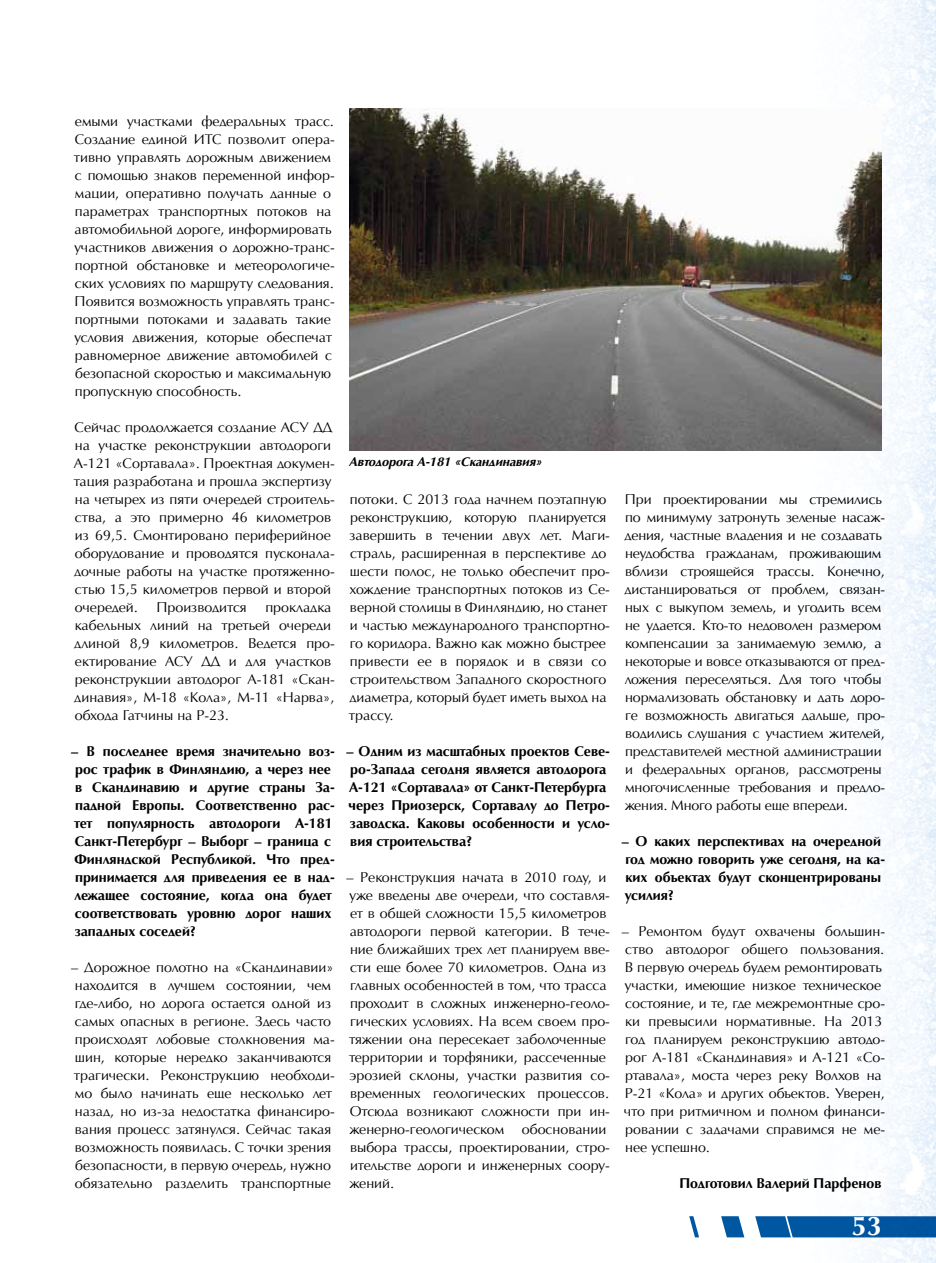
<style>
.page{position:relative;width:936px;height:1263px;background:#fff}
.page>*{position:absolute;margin:0;border:0;box-sizing:border-box;transform-origin:0 0}
.t1{font:700 27px "AG Opus High Resolution";color:#fff}
.t2{font:14.25px/18px "AG Opus High Resolution";color:#000}
.t3{font:700 14.25px/18px "AG Opus High Resolution";color:#000}
.t4{font:italic 700 12.75px "AG Opus High Resolution";color:#000}
</style>
<div class="page">
<img style="left:791px;top:0;width:144px;height:1263px">
<svg style="left:689px;top:1216px;width:246px;height:21px"></svg>
<img style="left:349px;top:108px;width:532px;height:342px">
<p class="t2" style="left:74px;top:112px;width:262px">емыми участками федеральных трасс.<br>Создание единой ИТС позволит опера&shy;тивно управлять дорожным движением с помощью знаков переменной инфор&shy;мации, оперативно получать данные о параметрах транспортных потоков на автомобильной дороге, информировать участников движения о дорожно-транс&shy;портной обстановке и метеорологиче&shy;ских условиях по маршруту следования.<br>Появится возможность управлять транс&shy;портными потоками и задавать такие условия движения, которые обеспечат равномерное движение автомобилей с безопасной скоростью и максимальную пропускную способность.</p>
<p class="t2" style="left:74px;top:418px;width:262px">Сейчас продолжается создание АСУ ДД на участке реконструкции автодороги А-121 «Сортавала». Проектная докумен&shy;тация разработана и прошла экспертизу на четырех из пяти очередей строитель&shy;ства, а это примерно 46 километров из 69,5. Смонтировано периферийное оборудование и проводятся пусконала&shy;дочные работы на участке протяженно&shy;стью 15,5 километров первой и второй очередей.</p>
<p class="t2" style="left:156px;top:598px;width:92px">Производится</p>
<p class="t2" style="left:74px;top:598px;width:262px;text-indent:191px">прокладка кабельных линий на третьей очереди длиной 8,9 километров. Ведется про&shy;ектирование АСУ ДД и для участков реконструкции автодорог А-181 «Скан&shy;динавия», М-18 «Кола», М-11 «Нарва», обхода Гатчины на Р-23.</p>
<p class="t3" style="left:71px;top:742px;width:265px">– В последнее время значительно воз&shy;рос трафик в Финляндию, а через нее в Скандинавию и другие страны За&shy;падной Европы. Соответственно рас&shy;тет популярность автодороги А-181<br>Санкт-Петербург – Выборг – граница с Финляндской Республикой. Что пред&shy;принимается для приведения ее в над&shy;лежащее состояние, когда она будет соответствовать уровню дорог наших западных соседей?</p>
<p class="t2" style="left:71px;top:958px;width:265px">– Дорожное полотно на «Скандинавии» находится в лучшем состоянии, чем где-либо, но дорога остается одной из самых опасных в регионе. Здесь часто происходят лобовые столкновения ма&shy;шин, которые нередко заканчиваются трагически. Реконструкцию необходи&shy;мо было начинать еще несколько лет назад, но из-за недостатка финансиро&shy;вания процесс затянулся. Сейчас такая возможность появилась. С точки зрения безопасности, в первую очередь, нужно обязательно разделить транспортные</p>
<p class="t4" style="left:349px;top:454px;width:194px">Автодорога А-181 «Скандинавия»</p>
<p class="t2" style="left:349px;top:490px;width:262px">потоки. С 2013 года начнем поэтапную реконструкцию, которую планируется завершить в течении двух лет. Маги&shy;страль, расширенная в перспективе до шести полос, не только обеспечит про&shy;хождение транспортных потоков из Се&shy;верной столицы в Финляндию, но станет и частью международного транспортно&shy;го коридора. Важно как можно быстрее привести ее в порядок и в связи со строительством Западного скоростного диаметра, который будет иметь выход на трассу.</p>
<p class="t3" style="left:346px;top:742px;width:265px">– Одним из масштабных проектов Севе&shy;ро-Запада сегодня является автодорога А-121 «Сортавала» от Санкт-Петербурга через Приозерск, Сортавалу до Петро&shy;заводска. Каковы особенности и усло&shy;вия строительства?</p>
<p class="t2" style="left:346px;top:868px;width:265px">– Реконструкция начата в 2010 году, и уже введены две очереди, что составля&shy;ет в общей сложности 15,5 километров автодороги первой категории. В тече&shy;ние ближайших трех лет планируем вве&shy;сти еще более 70 километров. Одна из главных особенностей в том, что трасса проходит в сложных инженерно-геоло&shy;гических условиях. На всем своем про&shy;тяжении она пересекает заболоченные территории и торфяники, рассеченные эрозией склоны, участки развития со&shy;временных геологических процессов.<br>Отсюда возникают сложности при ин&shy;женерно-геологическом обосновании выбора трассы, проектировании, стро&shy;ительстве дороги и инженерных соору&shy;жений.</p>
<p class="t2" style="left:624px;top:490px;width:262px">При проектировании мы стремились по минимуму затронуть зеленые насаж&shy;дения, частные владения и не создавать неудобства гражданам, проживающим вблизи строящейся трассы. Конечно, дистанцироваться от проблем, связан&shy;ных с выкупом земель, и угодить всем не удается. Кто-то недоволен размером компенсации за занимаемую землю, а некоторые и вовсе отказываются от пред&shy;ложения переселяться. Для того чтобы нормализовать обстановку и дать доро&shy;ге возможность двигаться дальше, про&shy;водились слушания с участием жителей, представителей местной администрации и федеральных органов, рассмотрены многочисленные требования и предло&shy;жения. Много работы еще впереди.</p>
<p class="t3" style="left:621px;top:832px;width:265px">– О каких перспективах на очередной год можно говорить уже сегодня, на ка&shy;ких объектах будут сконцентрированы усилия?</p>
<p class="t2" style="left:621px;top:922px;width:265px">– Ремонтом будут охвачены большин&shy;ство автодорог общего пользования.<br>В первую очередь будем ремонтировать участки, имеющие низкое техническое состояние, и те, где межремонтные сро&shy;ки превысили нормативные. На 2013 год планируем реконструкцию автодо&shy;рог А-181 «Скандинавия» и А-121 «Со&shy;ртавала», моста через реку Волхов на Р-21 «Кола» и других объектов. Уверен, что при ритмичном и полном финанси&shy;ровании с задачами справимся не ме&shy;нее успешно.</p>
<p class="t3" style="left:679px;top:1174px;width:203px">Подготовил Валерий Парфенов</p>
<h1 class="t1" style="left:851px;top:1210px;width:32px">53</h1>
</div>
